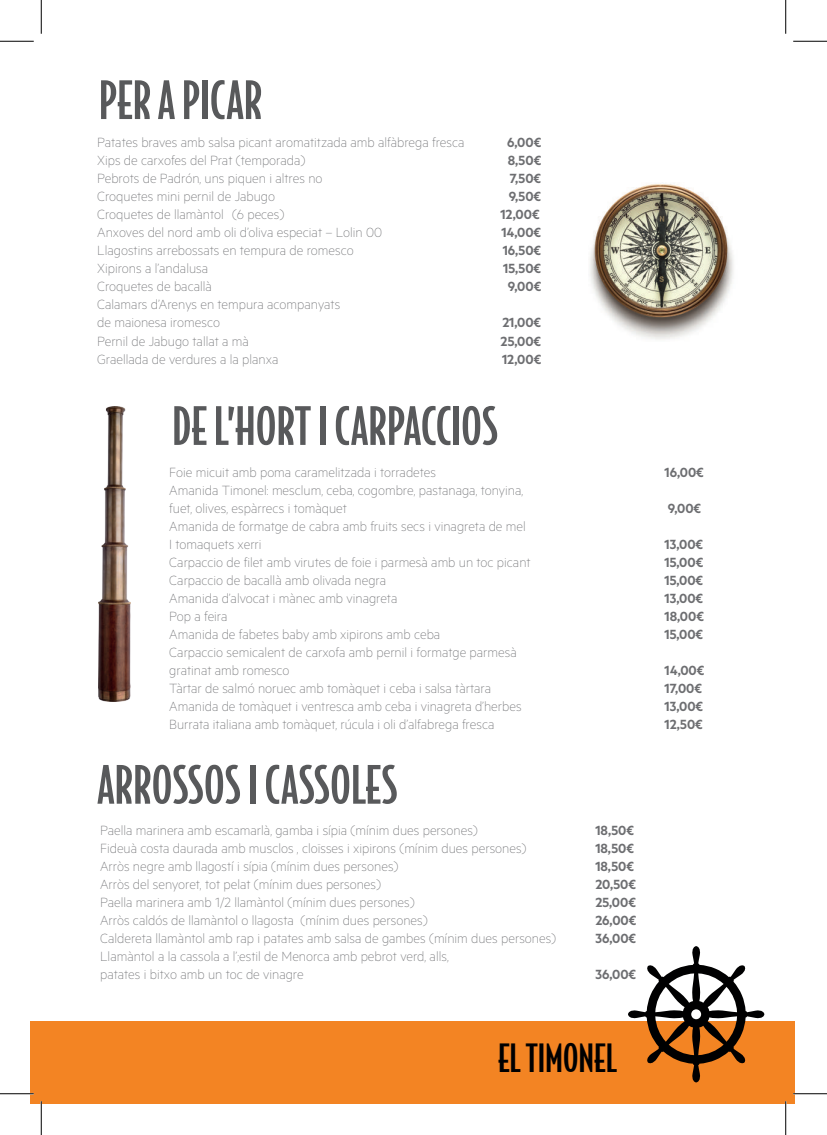
<style>
.page{position:relative;width:827px;height:1135px;background:#fff}
.page>*{position:absolute;margin:0;border:0;box-sizing:border-box;transform-origin:0 0}
.t1{font:500 50.12px "Bodega Sans";color:#58595b}
.t2{font:500 37.25px "Bodega Sans";color:#000001}
.t3{font:100 15px/18px "Metric";color:#6d6e71}
.t4{font:600 15px "Metric";color:#6d6e71}
</style>
<div class="page">
<img style="left:99px;top:406px;width:32px;height:295px">
<img style="left:590px;top:184px;width:144px;height:156px">
<div style="left:31px;top:1021px;width:764px;height:83px;background:#f38423"></div>
<svg style="left:628px;top:946px;width:136px;height:136px"></svg>
<hr style="left:40px;top:1101px;width:2px;height:34px;background:#fff">
<hr style="left:0;top:41px;width:34px;height:1px;background:#000">
<hr style="left:793px;top:41px;width:34px;height:1px;background:#000">
<hr style="left:0;top:1093px;width:34px;height:1px;background:#000">
<hr style="left:793px;top:1093px;width:34px;height:1px;background:#000">
<hr style="left:41px;top:0;width:1px;height:34px;background:#000">
<hr style="left:41px;top:1101px;width:1px;height:34px;background:#000">
<hr style="left:785px;top:0;width:1px;height:34px;background:#000">
<hr style="left:785px;top:1101px;width:1px;height:34px;background:#000">
<h1 class="t1" style="left:99px;top:70px;width:165px">PER A PICAR</h1>
<p class="t3" style="left:97px;top:133px;width:369px">Patates braves amb salsa picant aromatitzada amb alfàbrega fresca</p>
<p class="t4" style="left:507px;top:134px;width:36px">6,00€</p>
<p class="t3" style="left:97px;top:151px;width:210px">Xips de carxofes del Prat (temporada)</p>
<p class="t4" style="left:508px;top:152px;width:35px">8,50€</p>
<p class="t3" style="left:97px;top:169px;width:227px">Pebrots de Padrón, uns piquen i altres no</p>
<p class="t4" style="left:509px;top:170px;width:33px">7,50€</p>
<p class="t3" style="left:97px;top:187px;width:179px">Croquetes mini pernil de Jabugo</p>
<p class="t4" style="left:508px;top:188px;width:34px">9,50€</p>
<p class="t3" style="left:97px;top:205px;width:189px">Croquetes de llamàntol (6 peces)</p>
<p class="t4" style="left:500px;top:206px;width:41px">12,00€</p>
<p class="t3" style="left:97px;top:223px;width:286px">Anxoves del nord amb oli d’oliva especiat – Lolin 00</p>
<p class="t4" style="left:501px;top:224px;width:41px">14,00€</p>
<p class="t3" style="left:97px;top:241px;width:258px">Llagostins arrebossats en tempura de romesco</p>
<p class="t4" style="left:502px;top:242px;width:40px">16,50€</p>
<p class="t3" style="left:97px;top:259px;width:112px">Xipirons a l’andalusa</p>
<p class="t4" style="left:503px;top:260px;width:39px">15,50€</p>
<p class="t3" style="left:97px;top:277px;width:116px">Croquetes de bacallà</p>
<p class="t4" style="left:508px;top:278px;width:35px">9,00€</p>
<p class="t3" style="left:97px;top:295px;width:245px">Calamars d’Arenys en tempura acompanyats de maionesa iromesco</p>
<p class="t4" style="left:502px;top:314px;width:40px">21,00€</p>
<p class="t3" style="left:97px;top:331px;width:153px">Pernil de Jabugo tallat a mà</p>
<p class="t4" style="left:500px;top:332px;width:42px">25,00€</p>
<p class="t3" style="left:97px;top:349px;width:183px">Graellada de verdures a la planxa</p>
<p class="t4" style="left:502px;top:350px;width:41px">12,00€</p>
<h1 class="t1" style="left:172px;top:396px;width:328px">DE L’HORT I CARPACCIOS</h1>
<p class="t3" style="left:169px;top:463px;width:268px">Foie micuit amb poma caramelitzada i torradetes</p>
<p class="t4" style="left:664px;top:463px;width:41px">16,00€</p>
<p class="t3" style="left:169px;top:481px;width:355px">Amanida Timonel: mesclum, ceba, cogombre, pastanaga, tonyina, fuet, olives, espàrrecs i tomàquet</p>
<p class="t4" style="left:668px;top:499px;width:35px">9,00€</p>
<p class="t3" style="left:169px;top:517px;width:358px">Amanida de formatge de cabra amb fruits secs i vinagreta de mel<br>I tomaquets xerri</p>
<p class="t4" style="left:664px;top:535px;width:40px">13,00€</p>
<p class="t3" style="left:169px;top:553px;width:363px">Carpaccio de filet amb virutes de foie i parmesà amb un toc picant</p>
<p class="t4" style="left:664px;top:553px;width:40px">15,00€</p>
<p class="t3" style="left:169px;top:571px;width:218px">Carpaccio de bacallà amb olivada negra</p>
<p class="t4" style="left:664px;top:571px;width:40px">15,00€</p>
<p class="t3" style="left:169px;top:589px;width:230px">Amanida d’alvocat i mànec amb vinagreta</p>
<p class="t4" style="left:664px;top:589px;width:40px">13,00€</p>
<p class="t3" style="left:169px;top:607px;width:60px">Pop a feira</p>
<p class="t4" style="left:664px;top:607px;width:41px">18,00€</p>
<p class="t3" style="left:169px;top:625px;width:272px">Amanida de fabetes baby amb xipirons amb ceba</p>
<p class="t4" style="left:664px;top:625px;width:40px">15,00€</p>
<p class="t3" style="left:169px;top:643px;width:349px">Carpaccio semicalent de carxofa amb pernil i formatge parmesà gratinat amb romesco</p>
<p class="t4" style="left:664px;top:661px;width:41px">14,00€</p>
<p class="t3" style="left:169px;top:679px;width:323px">Tàrtar de salmó noruec amb tomàquet i ceba i salsa tàrtara</p>
<p class="t4" style="left:664px;top:679px;width:39px">17,00€</p>
<p class="t3" style="left:169px;top:697px;width:354px">Amanida de tomàquet i ventresca amb ceba i vinagreta d’herbes</p>
<p class="t4" style="left:664px;top:697px;width:40px">13,00€</p>
<p class="t3" style="left:169px;top:715px;width:327px">Burrata italiana amb tomàquet, rúcula i oli d’alfabrega fresca</p>
<p class="t4" style="left:664px;top:715px;width:40px">12,50€</p>
<h1 class="t1" style="left:97px;top:755px;width:302px">ARROSSOS I CASSOLES</h1>
<p class="t3" style="left:100px;top:821px;width:379px">Paella marinera amb escamarlà, gamba i sípia (mínim dues persones)</p>
<p class="t4" style="left:595px;top:822px;width:40px">18,50€</p>
<p class="t3" style="left:100px;top:839px;width:428px">Fideuà costa daurada amb musclos , cloïsses i xipirons (mínim dues persones)</p>
<p class="t4" style="left:595px;top:840px;width:40px">18,50€</p>
<p class="t3" style="left:100px;top:857px;width:300px">Arròs negre amb llagostí i sípia (mínim dues persones)</p>
<p class="t4" style="left:595px;top:858px;width:40px">18,50€</p>
<p class="t3" style="left:100px;top:875px;width:282px">Arròs del senyoret, tot pelat (mínim dues persones)</p>
<p class="t4" style="left:595px;top:876px;width:42px">20,50€</p>
<p class="t3" style="left:100px;top:893px;width:316px">Paella marinera amb 1/2 llamàntol (mínim dues persones)</p>
<p class="t4" style="left:595px;top:894px;width:42px">25,00€</p>
<p class="t3" style="left:100px;top:911px;width:329px">Arròs caldós de llamàntol o llagosta (mínim dues persones)</p>
<p class="t4" style="left:595px;top:912px;width:42px">26,00€</p>
<p class="t3" style="left:100px;top:929px;width:457px">Caldereta llamàntol amb rap i patates amb salsa de gambes (mínim dues persones)</p>
<p class="t4" style="left:595px;top:930px;width:42px">36,00€</p>
<p class="t3" style="left:100px;top:947px;width:350px">Llamàntol a la cassola a l’;estil de Menorca amb pebrot verd, alls, patates i bitxo amb un toc de vinagre</p>
<p class="t4" style="left:595px;top:966px;width:42px">36,00€</p>
<h2 class="t2" style="left:498px;top:1035px;width:120px">EL TIMONEL</h2>
</div>
